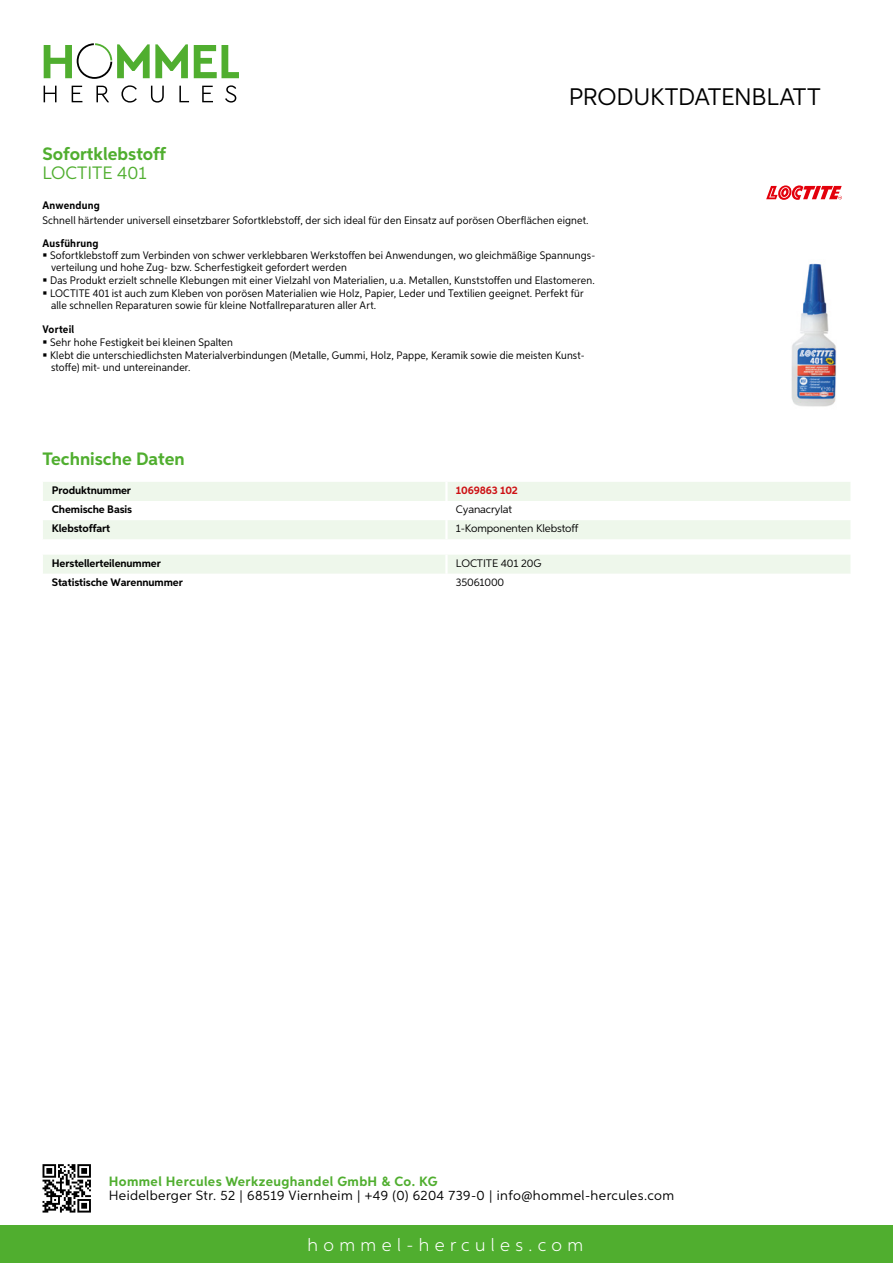
<style>
.page{position:relative;width:893px;height:1263px;background:#fff}
.page>*{position:absolute;margin:0;border:0;box-sizing:border-box;transform-origin:0 0}
.t1{font:24px "Aspira";letter-spacing:-.01em;color:#000}
.t2{font:700 18px "Aspira";color:#50ae2f}
.t3{font:300 18px "Aspira";letter-spacing:.3em;color:#fff}
.t4{font:18px "Aspira";color:#50ae2f}
.t5{font:13.5px "Aspira";letter-spacing:.03em;color:#000}
.t6{font:700 13.5px "Aspira";letter-spacing:.03em;color:#50ae2f}
.t7{font:10.95px/12.5px "Aspira Nar";letter-spacing:.015em;color:#000}
.t8{font:700 10.95px "Aspira";letter-spacing:-.01em;color:#000}
.t9{font:10.95px "Aspira";letter-spacing:-.01em;color:#000}
.t10{font:700 10.95px "Aspira Nar";letter-spacing:.02em;color:#000}
.t11{font:700 10.95px "Aspira";letter-spacing:-.01em;color:#cd1013}
</style>
<div class="page">
<div style="left:0;top:1226px;width:893px;height:37px;background:#50ae2f"></div>
<svg style="left:43px;top:1164px;width:48px;height:48px"></svg>
<svg style="left:194px;top:45px;width:45px;height:33px"></svg>
<svg style="left:44px;top:43px;width:144px;height:36px"></svg>
<svg style="left:44px;top:86px;width:13px;height:16px"></svg>
<svg style="left:72px;top:86px;width:10px;height:16px"></svg>
<svg style="left:96px;top:86px;width:13px;height:16px"></svg>
<svg style="left:121px;top:85px;width:16px;height:18px"></svg>
<svg style="left:151px;top:86px;width:13px;height:17px"></svg>
<svg style="left:179px;top:86px;width:10px;height:16px"></svg>
<svg style="left:202px;top:86px;width:11px;height:16px"></svg>
<svg style="left:225px;top:85px;width:11px;height:18px"></svg>
<svg style="left:43px;top:482px;width:807px;height:57px"></svg>
<hr style="left:445px;top:520px;width:3px;height:19px;background:#fff">
<div style="left:43px;top:555px;width:807px;height:19px;background:#eef7eb"></div>
<img style="left:791px;top:263px;width:46px;height:144px">
<svg style="left:766px;top:185px;width:76px;height:15px"></svg>
<h1 class="t1" style="left:569px;top:82px;width:253px">Produktdatenblatt</h1>
<h2 class="t2" style="left:43px;top:142px;width:125px">Sofortklebstoff</h2>
<h2 class="t4" style="left:43px;top:162px;width:106px">LOCTITE 401</h2>
<p class="t10" style="left:43px;top:199px;width:59px">Anwendung</p>
<p class="t7" style="left:43px;top:214px;width:548px">Schnell härtender universell einsetzbarer Sofortklebstoff, der sich ideal für den Einsatz auf porösen Oberflächen eignet.</p>
<p class="t10" style="left:43px;top:236px;width:58px">Ausführung</p>
<p class="t7" style="left:50px;top:249px;width:547px">Sofortklebstoff zum Verbinden von schwer verklebbaren Werkstoffen bei Anwendungen, wo gleichmäßige Spannungs&shy;verteilung und hohe Zug- bzw. Scherfestigkeit gefordert werden<br>Das Produkt erzielt schnelle Klebungen mit einer Vielzahl von Materialien, u.a. Metallen, Kunststoffen und Elastomeren.<br>LOCTITE 401 ist auch zum Kleben von porösen Materialien wie Holz, Papier, Leder und Textilien geeignet. Perfekt für alle schnellen Reparaturen sowie für kleine Notfallreparaturen aller Art.</p>
<p class="t10" style="left:43px;top:323px;width:33px">Vorteil</p>
<p class="t7" style="left:50px;top:336px;width:536px">Sehr hohe Festigkeit bei kleinen Spalten<br>Klebt die unterschiedlichsten Materialverbindungen (Metalle, Gummi, Holz, Pappe, Keramik sowie die meisten Kunst&shy;stoffe) mit- und untereinander.</p>
<h2 class="t2" style="left:43px;top:448px;width:144px">Technische Daten</h2>
<p class="t8" style="left:52px;top:483px;width:81px">Produktnummer</p>
<p class="t11" style="left:456px;top:483px;width:64px">1069863 102</p>
<p class="t8" style="left:52px;top:502px;width:82px">Chemische Basis</p>
<p class="t9" style="left:456px;top:502px;width:58px">Cyanacrylat</p>
<p class="t8" style="left:52px;top:521px;width:60px">Klebstoffart</p>
<p class="t9" style="left:456px;top:522px;width:124px">1-Komponenten Klebstoff</p>
<p class="t8" style="left:52px;top:556px;width:111px">Herstellerteilenummer</p>
<p class="t9" style="left:456px;top:556px;width:87px">LOCTITE 401 20G</p>
<p class="t8" style="left:52px;top:575px;width:132px">Statistische Warennummer</p>
<p class="t9" style="left:456px;top:575px;width:50px">35061000</p>
<p class="t6" style="left:109px;top:1172px;width:330px">Hommel Hercules Werkzeughandel GmbH &amp; Co. KG</p>
<p class="t5" style="left:109px;top:1187px;width:567px">Heidelberger Str. 52 | 68519 Viernheim | +49 (0) 6204 739-0 | info@hommel-hercules.com</p>
<h2 class="t3" style="left:307px;top:1234px;width:277px">hommel-hercules.com</h2>
</div>
